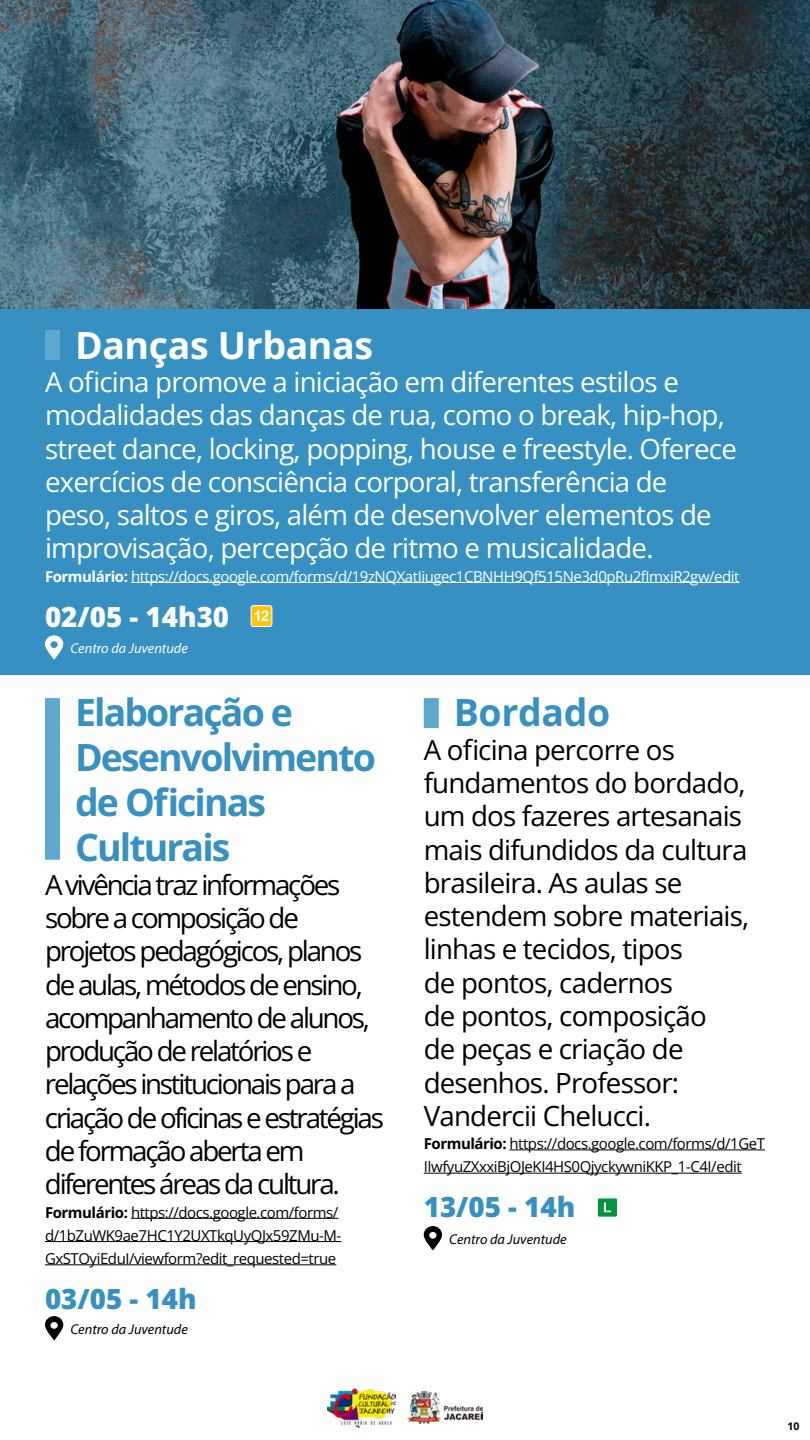
<style>
.page{position:relative;width:810px;height:1440px;background:#fff}
.page>*{position:absolute;margin:0;border:0;box-sizing:border-box;transform-origin:0 0}
.t1{font:700 37.5px/45px "Open Sans";letter-spacing:-.05em;color:#3691c2}
.t2{font:700 37.5px "Open Sans";letter-spacing:-.01em;color:#fff}
.t3{font:700 37.5px "Open Sans";letter-spacing:-.01em;color:#3691c2}
.t4{font:27.75px/33.3px "Open Sans";letter-spacing:-.03em;color:#fff}
.t5{font:27.75px/33.3px "Open Sans";letter-spacing:-.03em;color:#000}
.t6{font:27.75px/33.3px "Open Sans";letter-spacing:-.08em;color:#000}
.t7{font:800 27.75px "Open Sans";color:#3691c2}
.t8{font:800 27.75px "Open Sans";color:#fff}
.t9{font:15px/23.2px "Open Sans";letter-spacing:-.03em;color:#000}
.t10{font:15px "Open Sans";letter-spacing:-.03em;color:#fff}
.t11{font:italic 14.25px "Myriad Pro";color:#000}
.t12{font:italic 14.25px "Myriad Pro";color:#fff}
.t13{font:700 10.5px "Open Sans";color:#000}
.s1{font-weight:700}
</style>
<div class="page">
<div style="left:0;top:308px;width:810px;height:367px;background:#3691c2"></div>
<hr style="left:509px;top:1150px;width:256px;height:1px;background:#000">
<hr style="left:424px;top:1173px;width:318px;height:1px;background:#000">
<div style="left:597px;top:1198px;width:21px;height:19px;background:#03943d;border-radius:2px"></div>
<div style="left:597px;top:1198px;width:21px;height:19px;border:1px solid #fff;border-radius:2px"></div>
<svg style="left:604px;top:1203px;width:7px;height:9px"></svg>
<svg style="left:424px;top:1226px;width:18px;height:24px"></svg>
<div style="left:45px;top:330px;width:15px;height:30px;background:#5ea8cf"></div>
<div style="left:45px;top:698px;width:15px;height:162px;background:#5ea8cf"></div>
<div style="left:424px;top:698px;width:15px;height:30px;background:#5ea8cf"></div>
<hr style="left:131px;top:582px;width:609px;height:1px;background:#fff">
<div style="left:251px;top:606px;width:21px;height:20px;background:#ffc20f;border-radius:2px"></div>
<div style="left:251px;top:605px;width:21px;height:22px;border:1px solid #fff;border-radius:2px"></div>
<svg style="left:255px;top:610px;width:13px;height:11px"></svg>
<svg style="left:45px;top:635px;width:18px;height:25px"></svg>
<hr style="left:131px;top:1218px;width:207px;height:1px;background:#000">
<hr style="left:45px;top:1241px;width:296px;height:1px;background:#000">
<hr style="left:45px;top:1265px;width:291px;height:1px;background:#000">
<svg style="left:45px;top:1316px;width:18px;height:24px"></svg>
<img style="left:0;top:0;width:810px;height:308px">
<img style="left:407px;top:1392px;width:76px;height:31px">
<img style="left:327px;top:1388px;width:68px;height:39px">
<h1 class="t2" style="left:75px;top:319px;width:300px">Danças Urbanas</h1>
<p class="t4" style="left:45px;top:365px;width:693px">A oficina promove a iniciação em diferentes estilos e modalidades das danças de rua, como o break, hip-hop, street dance, locking, popping, house e freestyle. Oferece exercícios de consciência corporal, transferência de peso, saltos e giros, além de desenvolver elementos de improvisação, percepção de ritmo e musicalidade.</p>
<p class="t10" style="left:45px;top:566px;width:696px"><span class="s1">Formulário:</span> https://docs.google.com/forms/d/19zNQXatIiugec1CBNHH9Qf515Ne3d0pRu2fImxiR2gw/edit</p>
<p class="t8" style="left:45px;top:596px;width:186px">02/05 - 14h30</p>
<p class="t12" style="left:70px;top:639px;width:119px">Centro da Juventude</p>
<h1 class="t1" style="left:75px;top:689px;width:302px">Elaboração e<br>Desenvolvimento de Oficinas<br>Culturais</h1>
<p class="t6" style="left:45px;top:867px;width:341px">A vivência traz informações sobre a composição de projetos pedagógicos, planos de aulas, métodos de ensino, acompanhamento de alunos, produção de relatórios e relações institucionais para a criação de oficinas e estratégias de formação aberta em diferentes áreas da cultura.</p>
<p class="t9" style="left:45px;top:1200px;width:298px"><span class="s1">Formulário:</span> https://docs.google.com/forms/ d/1bZuWK9ae7HC1Y2UXTkqUyQJx59ZMu-M-<br>GxSTOyiEduI/viewform?edit_requested=true</p>
<p class="t7" style="left:45px;top:1278px;width:153px">03/05 - 14h</p>
<p class="t11" style="left:70px;top:1320px;width:119px">Centro da Juventude</p>
<h1 class="t3" style="left:454px;top:686px;width:158px">Bordado</h1>
<p class="t5" style="left:424px;top:732px;width:327px">A oficina percorre os fundamentos do bordado, um dos fazeres artesanais mais difundidos da cultura brasileira. As aulas se estendem sobre materiais, linhas e tecidos, tipos<br>de pontos, cadernos<br>de pontos, composição<br>de peças e criação de desenhos. Professor:<br>Vandercii Chelucci.</p>
<p class="t9" style="left:424px;top:1132px;width:343px"><span class="s1">Formulário:</span> https://docs.google.com/forms/d/1GeT<br>IIwfyuZXxxiBjOJeKI4HS0QjyckywniKKP_1-C4I/edit</p>
<p class="t7" style="left:424px;top:1186px;width:153px">13/05 - 14h</p>
<p class="t11" style="left:449px;top:1230px;width:119px">Centro da Juventude</p>
<p class="t13" style="left:787px;top:1419px;width:14px">10</p>
</div>
